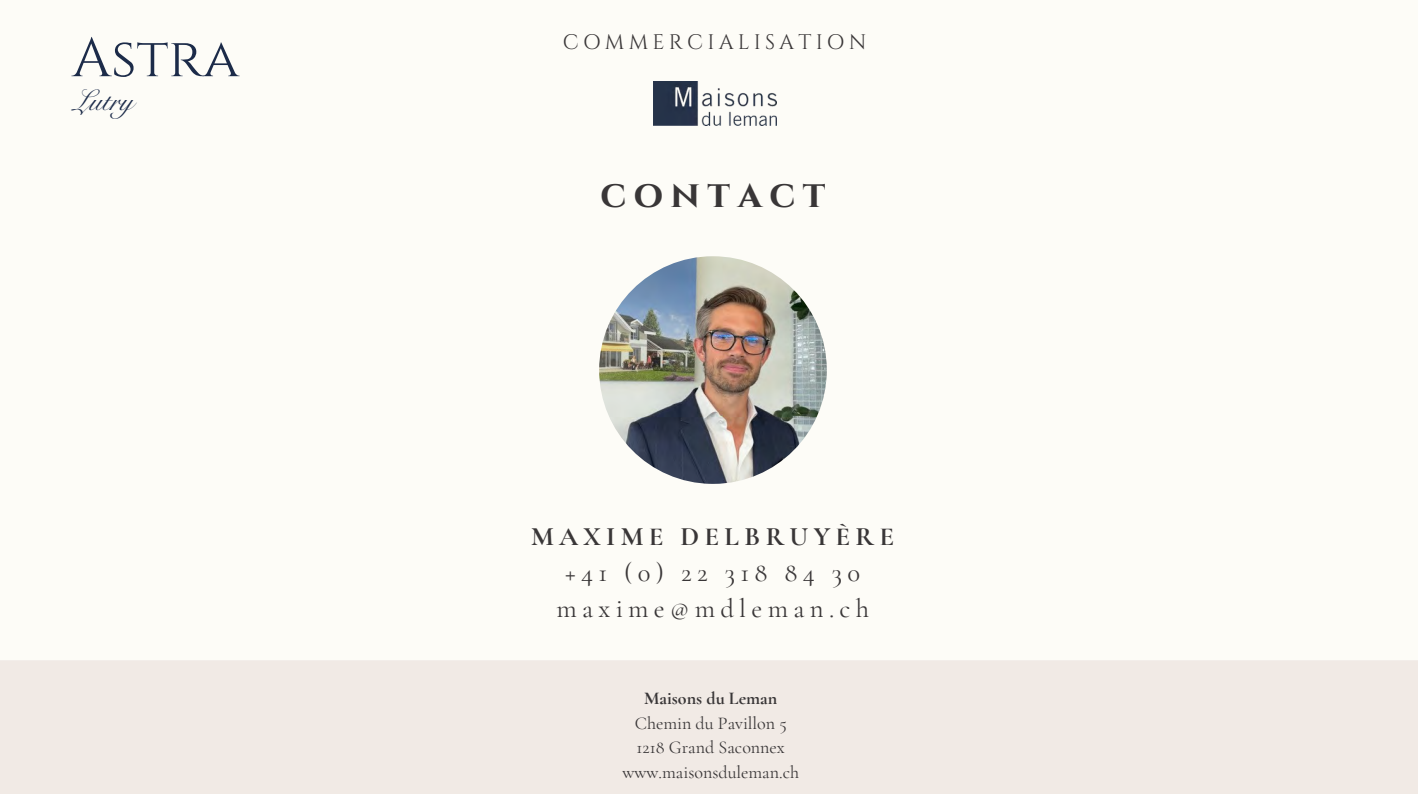
<style>
.page{position:relative;width:1418px;height:794px;background:#fff}
.page>*{position:absolute;margin:0;border:0;box-sizing:border-box;transform-origin:0 0}
.t1{font:55px "Cinzel";color:#1c2b49}
.t2{font:700 37.8px "Cinzel";letter-spacing:.2em;color:#393637}
.t3{font:29px "Snell Roundhand LT Std Scr";color:#1c2b49}
.t4{font:26.6px/36px "Cormorant Garamond";letter-spacing:.2em;color:#393637;text-align:center}
.t5{font:700 26.6px "Cormorant Garamond";letter-spacing:.2em;color:#393637}
.t6{font:21px "Cinzel";letter-spacing:.2em;color:#393637}
.t7{font:18px/24.8px "Cormorant Garamond";color:#393637;text-align:center}
.t8{font:700 18px "Cormorant Garamond";color:#393637}
</style>
<div class="page">
<div style="left:0;top:0;width:1417px;height:794px;background:linear-gradient(to bottom,#fffffc,#f6f1ec)"></div>
<img style="left:653px;top:81px;width:123px;height:44px">
<img style="left:599px;top:256px;width:227px;height:228px;border-radius:113px">
<h1 class="t1" style="left:72px;top:26px;width:169px">Astra</h1>
<h3 class="t3" style="left:74px;top:84px;width:61px">Lutry</h3>
<p class="t6" style="left:563px;top:30px;width:305px">COMMERCIALISATION</p>
<h2 class="t2" style="left:600px;top:171px;width:227px">CONTACT</h2>
<h3 class="t5" style="left:531px;top:519px;width:365px">MAXIME DELBRUYÈRE</h3>
<h3 class="t4" style="left:556px;top:554px;width:314px">+41 (0) 22 318 84 30 maxime@mdleman.ch</h3>
<p class="t8" style="left:644px;top:687px;width:135px">Maisons du Leman</p>
<p class="t7" style="left:622px;top:710px;width:178px">Chemin du Pavillon 5<br>1218 Grand Saconnex www.maisonsduleman.ch</p>
</div>
